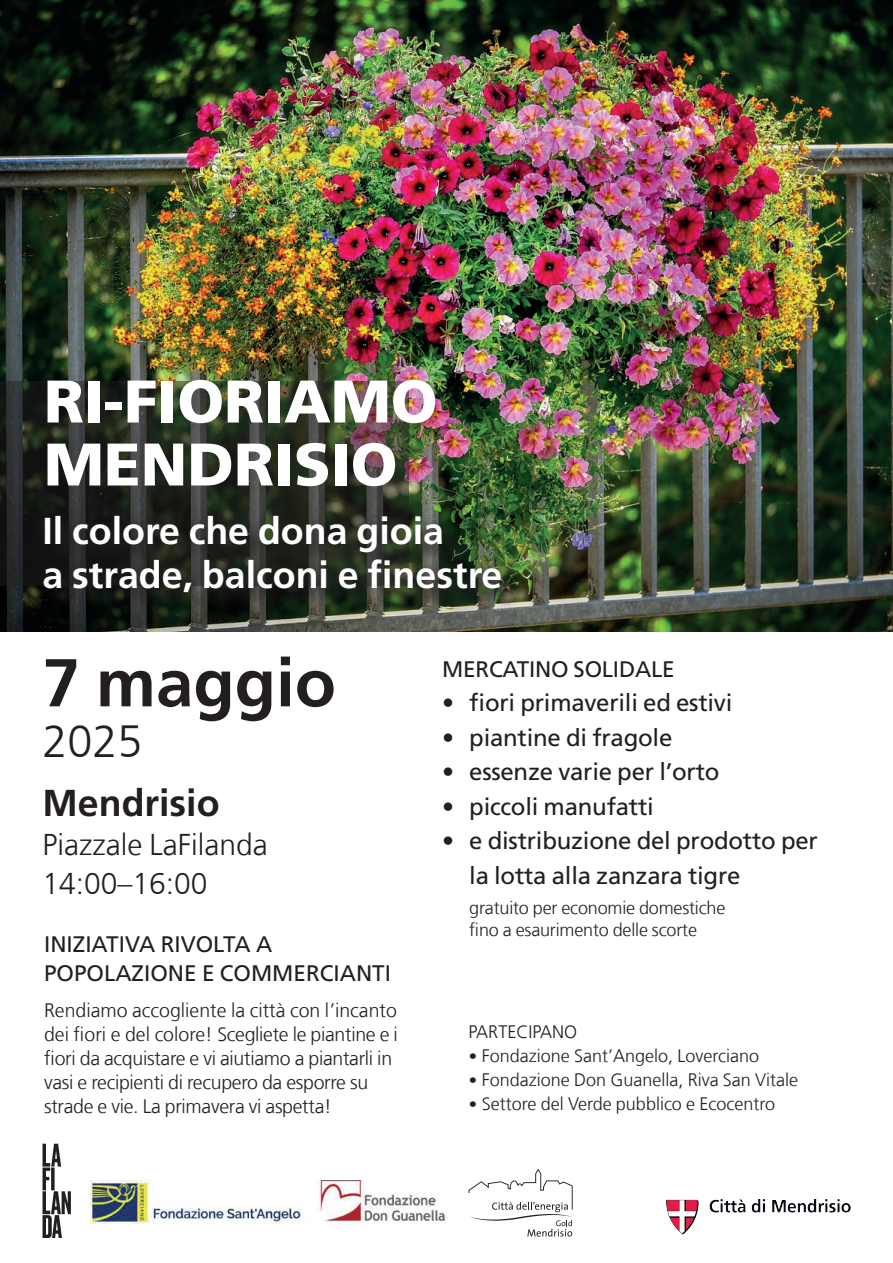
<style>
.page{position:relative;width:893px;height:1263px;background:#fff}
.page>*{position:absolute;margin:0;border:0;box-sizing:border-box;transform-origin:0 0}
.t1{font:700 67.5px "Frutiger LT Com";color:#231f20}
.t2{font:900 60px/63px "Frutiger LT Com";color:#fff}
.t3{font:300 45px "Frutiger LT Com";color:#231f20}
.t4{font:700 37.5px/43.5px "Frutiger LT Com";color:#fff}
.t5{font:700 37.5px "Frutiger LT Com";color:#231f20}
.t6{font:300 30px/39px "Frutiger LT Com";color:#231f20}
.t7{font:24px/34.5px "Frutiger LT Com";letter-spacing:-.01em;color:#231f20}
.t8{font:22.5px/28.5px "Frutiger LT Com";color:#231f20}
.t9{font:300 19.5px/24px "Frutiger LT Com";letter-spacing:-.015em;color:#231f20}
.t10{font:300 18px/22.5px "Frutiger LT Com";color:#231f20}
.s1{font-family:"Serifa LT"}
</style>
<div class="page">
<svg style="left:469px;top:1169px;width:104px;height:67px"></svg>
<img style="left:318px;top:1180px;width:128px;height:44px">
<img style="left:91px;top:1180px;width:213px;height:44px">
<svg style="left:43px;top:1144px;width:28px;height:94px"></svg>
<img style="left:0;top:0;width:893px;height:631px">
<img style="left:667px;top:1200px;width:183px;height:35px">
<svg style="left:0;top:381px;width:408px;height:204px;background:#2f3129"></svg>
<div style="left:48px;top:520px;width:473px;height:92px;background:#231f20;opacity:.75"></div>
<div style="left:33px;top:505px;width:479px;height:98px;background:#231f20;opacity:.75"></div>
<h2 class="t2" style="left:44px;top:370px;width:395px">RI-FIORIAMO<br>MENDRISIO</h2>
<h3 class="t4" style="left:43px;top:510px;width:461px">Il colore che dona gioia<br>a strade, balconi e finestre</h3>
<h1 class="t1" style="left:43px;top:643px;width:295px">7 maggio</h1>
<h3 class="t3" style="left:43px;top:716px;width:102px">2025</h3>
<h3 class="t5" style="left:43px;top:781px;width:179px">Mendrisio</h3>
<h3 class="t6" style="left:43px;top:825px;width:227px">Piazzale LaFilanda<br>14:00–16:00</h3>
<p class="t8" style="left:44px;top:930px;width:348px">INIZIATIVA RIVOLTA A<br>POPOLAZIONE E COMMERCIANTI</p>
<p class="t9" style="left:44px;top:998px;width:355px">Rendiamo accogliente la città con l’incanto dei fiori e del colore! Scegliete le piantine e i fiori da acquistare e vi aiutiamo a piantarli in vasi e recipienti di recupero da esporre su strade e vie. La primavera vi aspetta!</p>
<p class="t8" style="left:442px;top:655px;width:234px">MERCATINO SOLIDALE</p>
<p class="t7" style="left:442px;top:686px;width:292px">• fiori primaverili ed estivi</p>
<p class="t7" style="left:442px;top:720px;width:232px">• piantine di fragole</p>
<p class="t7" style="left:442px;top:755px;width:279px">• essenze varie per l’orto</p>
<p class="t7" style="left:442px;top:789px;width:213px">• piccoli manufatti</p>
<p class="t7" style="left:469px;top:824px;width:350px;text-indent:-27px">• e distribuzione del prodotto per la lotta alla zanzara tigre</p>
<p class="t10" style="left:469px;top:897px;width:258px">gratuito per economie domestiche fino a esaurimento delle scorte</p>
<p class="t10" style="left:469px;top:1021px;width:110px">PARTECIPANO</p>
<p class="t10" style="left:469px;top:1045px;width:292px"><span class="s1">•</span> Fondazione Sant’Angelo, Loverciano</p>
<p class="t10" style="left:469px;top:1069px;width:331px"><span class="s1">•</span> Fondazione Don Guanella, Riva San Vitale</p>
<p class="t10" style="left:469px;top:1093px;width:308px"><span class="s1">•</span> Settore del Verde pubblico e Ecocentro</p>
</div>
